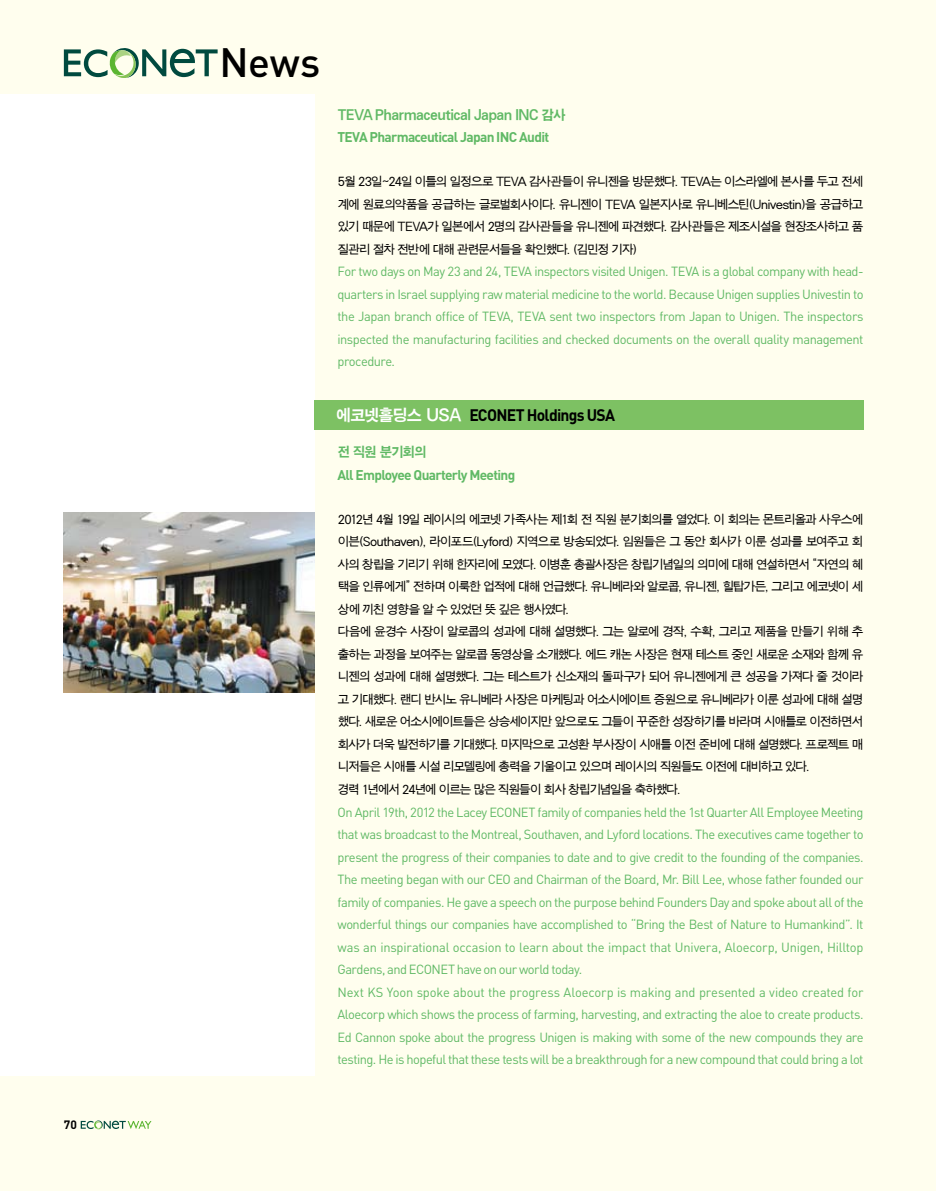
<style>
.page{position:relative;width:936px;height:1191px;background:#fff}
.page>*{position:absolute;margin:0;border:0;box-sizing:border-box;transform-origin:0 0}
.t1{font:500 40.5px "DIN";color:#000}
.t2{font:700 16.5px "DIN";letter-spacing:-.045em;color:#000;scale:.95 1}
.t3{font:700 13.95px "DIN";letter-spacing:-.05em;color:#60b965}
.t4{font:13.8px "SMK Gothic Std";letter-spacing:-.095em;color:#60b965;scale:.94 1}
.t5{font:13.2px/22.5px "DIN";letter-spacing:-.04em;color:#60b965;text-align:justify}
.t6{font:12.3px/22.5px "SMJ Gothic 10 Std";letter-spacing:-.125em;color:#000;text-align:justify}
.t7{font:700 12px "DIN";color:#000}
.s1{font-family:"SMK Gothic Std";font-weight:400;color:#fff}
</style>
<div class="page">
<div style="left:0;top:0;width:935px;height:1191px;background:#fffeee"></div>
<svg style="left:81px;top:1120px;width:70px;height:9px"></svg>
<svg style="left:64px;top:48px;width:153px;height:30px"></svg>
<div style="left:0;top:94px;width:314px;height:981px;background:#fff"></div>
<img style="left:64px;top:513px;width:250px;height:180px">
<div style="left:314px;top:400px;width:549px;height:30px;background:#7dc163"></div>
<p class="t7" style="left:64px;top:1117px;width:15px">70</p>
<p class="t1" style="left:219px;top:37px;width:102px">News</p>
<p class="t4" style="left:337px;top:107px;width:244px">TEVA Pharmaceutical Japan INC 감사</p>
<p class="t3" style="left:337px;top:128px;width:213px">TEVA Pharmaceutical Japan INC Audit</p>
<p class="t6" style="left:337px;top:171px;width:527px">5월 23일~24일 이틀의 일정으로 TEVA 감사관들이 유니젠을 방문했다. TEVA는 이스라엘에 본사를 두고 전세 계에 원료의약품을 공급하는 글로벌회사이다. 유니젠이 TEVA 일본지사로 유니베스틴(Univestin)을 공급하고 있기 때문에 TEVA가 일본에서 2명의 감사관들을 유니젠에 파견했다. 감사관들은 제조시설을 현장조사하고 품 질관리 절차 전반에 대해 관련문서들을 확인했다. (김민정 기자)</p>
<p class="t5" style="left:337px;top:260px;width:527px">For two days on May 23 and 24, TEVA inspectors visited Unigen. TEVA is a global company with head&shy;quarters in Israel supplying raw material medicine to the world. Because Unigen supplies Univestin to the Japan branch office of TEVA, TEVA sent two inspectors from Japan to Unigen. The inspectors inspected the manufacturing facilities and checked documents on the overall quality management procedure.</p>
<p class="t2" style="left:336px;top:404px;width:295px"><span class="s1">에코넷홀딩스 USA</span> ECONET Holdings USA</p>
<p class="t4" style="left:337px;top:445px;width:97px">전 직원 분기회의</p>
<p class="t3" style="left:337px;top:465px;width:179px">All Employee Quarterly Meeting</p>
<p class="t6" style="left:337px;top:508px;width:527px;text-align:left">2012년 4월 19일 레이시의 에코넷 가족사는 제1회 전 직원 분기회의를 열었다. 이 회의는 몬트리올과 사우스에 이븐(Southaven), 라이포드(Lyford) 지역으로 방송되었다. 임원들은 그 동안 회사가 이룬 성과를 보여주고 회 사의 창립을 기리기 위해 한자리에 모였다. 이병훈 총괄사장은 창립기념일의 의미에 대해 연설하면서 “자연의 혜 택을 인류에게” 전하며 이룩한 업적에 대해 언급했다. 유니베라와 알로콥, 유니젠, 힐탑가든, 그리고 에코넷이 세 상에 끼친 영향을 알 수 있었던 뜻 깊은 행사였다.<br>다음에 윤경수 사장이 알로콥의 성과에 대해 설명했다. 그는 알로에 경작, 수확, 그리고 제품을 만들기 위해 추 출하는 과정을 보여주는 알로콥 동영상을 소개했다. 에드 캐논 사장은 현재 테스트 중인 새로운 소재와 함께 유 니젠의 성과에 대해 설명했다. 그는 테스트가 신소재의 돌파구가 되어 유니젠에게 큰 성공을 가져다 줄 것이라 고 기대했다. 랜디 반시노 유니베라 사장은 마케팅과 어소시에이트 증원으로 유니베라가 이룬 성과에 대해 설명 했다. 새로운 어소시에이트들은 상승세이지만 앞으로도 그들이 꾸준한 성장하기를 바라며 시애틀로 이전하면서 회사가 더욱 발전하기를 기대했다. 마지막으로 고성환 부사장이 시애틀 이전 준비에 대해 설명했다. 프로젝트 매 니저들은 시애틀 시설 리모델링에 총력을 기울이고 있으며 레이시의 직원들도 이전에 대비하고 있다.<br>경력 1년에서 24년에 이르는 많은 직원들이 회사 창립기념일을 축하했다.</p>
<p class="t5" style="left:337px;top:800px;width:527px;text-align:left">On April 19th, 2012 the Lacey ECONET family of companies held the 1st Quarter All Employee Meeting that was broadcast to the Montreal, Southaven, and Lyford locations. The executives came together to present the progress of their companies to date and to give credit to the founding of the companies.<br>The meeting began with our CEO and Chairman of the Board, Mr. Bill Lee, whose father founded our family of companies. He gave a speech on the purpose behind Founders Day and spoke about all of the wonderful things our companies have accomplished to “Bring the Best of Nature to Humankind”. It was an inspirational occasion to learn about the impact that Univera, Aloecorp, Unigen, Hilltop Gardens, and ECONET have on our world today.<br>Next KS Yoon spoke about the progress Aloecorp is making and presented a video created for Aloecorp which shows the process of farming, harvesting, and extracting the aloe to create products.<br>Ed Cannon spoke about the progress Unigen is making with some of the new compounds they are testing. He is hopeful that these tests will be a breakthrough for a new compound that could bring a lot</p>
</div>
